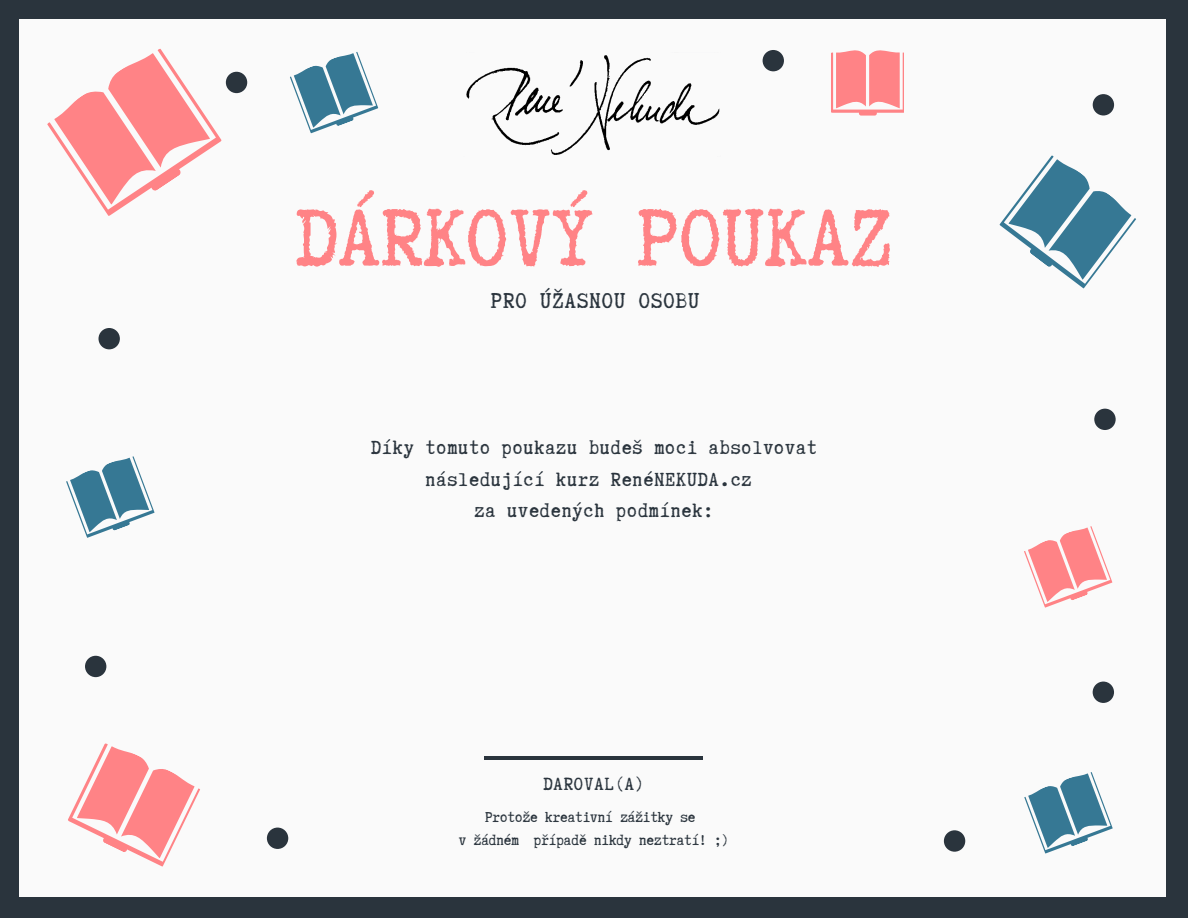
<style>
.page{position:relative;width:1188px;height:918px;background:#2a343d}
.page>*{position:absolute;margin:0;border:0;box-sizing:border-box;transform-origin:0 0}
.t1{font:96px "Truetypewriter Polygl OTT";color:#ff8386}
.t2{font:25.5px "Truetypewriter Polygl OTT";letter-spacing:.04em;color:#2a343d}
.t3{font:22.5px/31.5px "Truetypewriter Polygl OTT";letter-spacing:.04em;color:#2a343d;text-align:center}
.t4{font:21px "Truetypewriter Polygl OTT";letter-spacing:.04em;color:#2a343d}
.t5{font:16.95px "Truetypewriter Polygl OTT";color:#2a343d}
</style>
<div class="page">
<div style="left:19px;top:19px;width:1147px;height:878px;background:#fafafa"></div>
<svg style="left:47px;top:48px;width:175px;height:168px"></svg>
<svg style="left:832px;top:50px;width:72px;height:66px"></svg>
<svg style="left:1024px;top:526px;width:89px;height:82px"></svg>
<svg style="left:68px;top:743px;width:132px;height:124px"></svg>
<svg style="left:999px;top:155px;width:137px;height:134px"></svg>
<svg style="left:1024px;top:772px;width:89px;height:82px"></svg>
<svg style="left:290px;top:52px;width:89px;height:82px"></svg>
<div style="left:1093px;top:94px;width:21px;height:21px;background:#2a343d;border-radius:50%"></div>
<div style="left:763px;top:50px;width:21px;height:21px;background:#2a343d;border-radius:50%"></div>
<div style="left:1094px;top:409px;width:22px;height:21px;background:#2a343d;border-radius:50%"></div>
<div style="left:1093px;top:682px;width:21px;height:21px;background:#2a343d;border-radius:50%"></div>
<div style="left:226px;top:72px;width:21px;height:21px;background:#2a343d;border-radius:50%"></div>
<svg style="left:66px;top:456px;width:89px;height:82px"></svg>
<div style="left:85px;top:656px;width:21px;height:21px;background:#2a343d;border-radius:50%"></div>
<div style="left:944px;top:830px;width:21px;height:22px;background:#2a343d;border-radius:50%"></div>
<div style="left:267px;top:828px;width:21px;height:21px;background:#2a343d;border-radius:50%"></div>
<div style="left:99px;top:328px;width:21px;height:21px;background:#2a343d;border-radius:50%"></div>
<hr style="left:485px;top:756px;width:218px;height:4px;background:#2a343d">
<img style="left:466px;top:55px;width:254px;height:100px">
<p class="t1" style="left:295px;top:188px;width:599px">DÁRKOVÝ POUKAZ</p>
<p class="t2" style="left:491px;top:287px;width:210px">PRO ÚŽASNOU OSOBU</p>
<p class="t3" style="left:371px;top:432px;width:447px">Díky tomuto poukazu budeš moci absolvovat následující kurz RenéNEKUDA.cz</p>
<p class="t3" style="left:475px;top:495px;width:240px">za uvedených podmínek:</p>
<p class="t4" style="left:543px;top:773px;width:102px">DAROVAL(A)</p>
<p class="t5" style="left:485px;top:808px;width:212px">Protože kreativní zážitky se</p>
<p class="t5" style="left:459px;top:831px;width:272px">v žádném případě nikdy neztratí! ;)</p>
</div>
